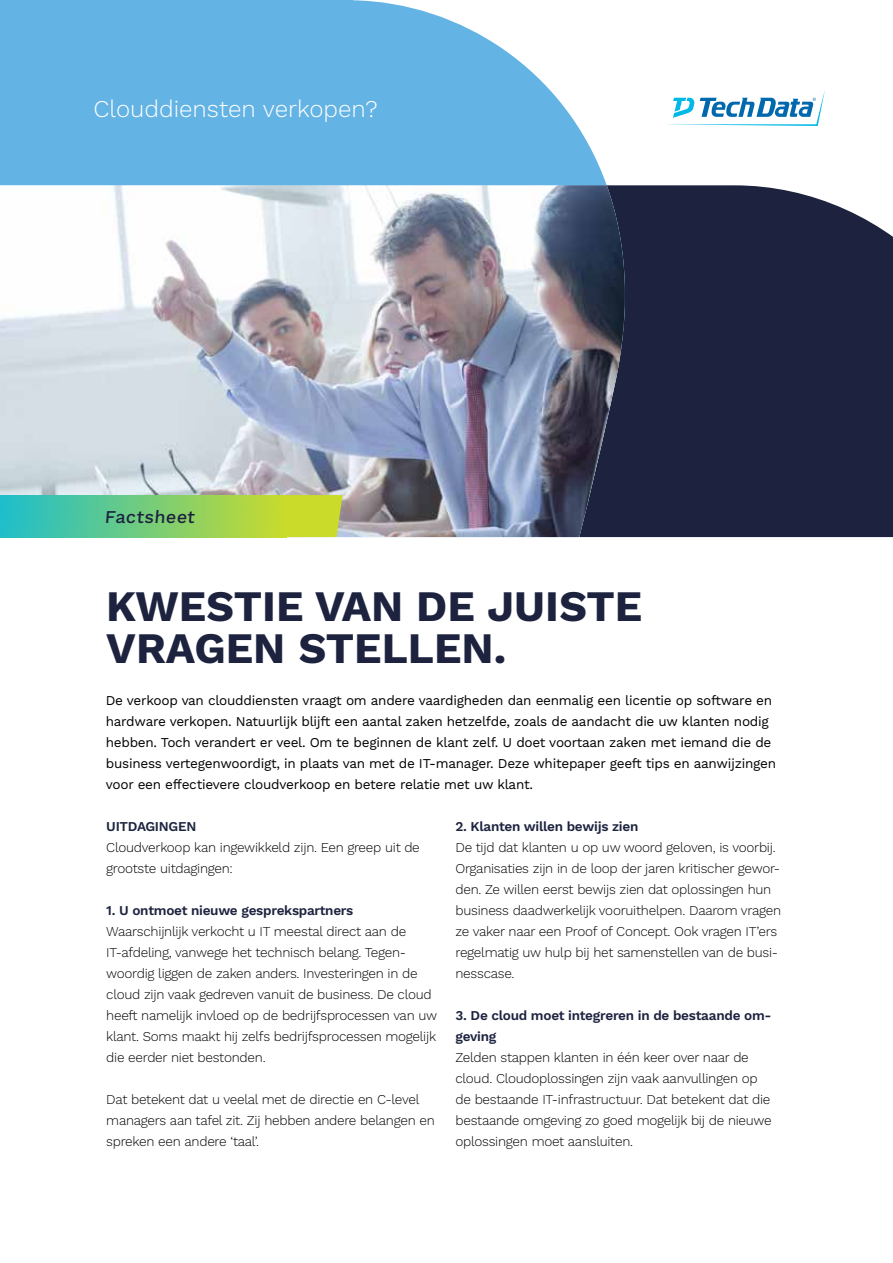
<style>
.page{position:relative;width:893px;height:1263px;background:#fff}
.page>*{position:absolute;margin:0;border:0;box-sizing:border-box;transform-origin:0 0}
.t1{font:700 43.5px/42px "Work Sans";color:#1d233f}
.t2{font:300 24px "Work Sans";color:#fff}
.t3{font:500 18px "Work Sans";color:#1d233f}
.t4{font:14.1px "Work Sans";color:#000}
.t5{font:300 13.5px/21px "Work Sans";letter-spacing:-.02em;color:#000}
.t6{font:13.5px/21px "Work Sans";letter-spacing:-.02em;color:#000}
.t7{font:600 13.5px/21px "Work Sans";letter-spacing:-.02em;color:#1d233f}
</style>
<div class="page">
<svg style="left:0;top:0;width:607px;height:185px;background:#75bbe7"></svg>
<div style="left:631px;top:185px;width:262px;height:352px;background:#1d233f"></div>
<img style="left:0;top:185px;width:625px;height:352px">
<svg style="left:667px;top:91px;width:158px;height:35px"></svg>
<svg style="left:286px;top:495px;width:57px;height:42px;background:#c9d832"></svg>
<div style="left:0;top:495px;width:286px;height:42px;background:linear-gradient(to right,#1cbecd,#c8db2d)"></div>
<h2 class="t2" style="left:94px;top:95px;width:286px">Clouddiensten verkopen?</h2>
<h3 class="t3" style="left:105px;top:506px;width:94px">Factsheet</h3>
<h1 class="t1" style="left:106px;top:587px;width:538px">KWESTIE VAN DE JUISTE<br>VRAGEN STELLEN.</h1>
<p class="t6" style="left:106px;top:691px;width:672px">De verkoop van clouddiensten vraagt om andere vaardigheden dan eenmalig een licentie op software en hardware verkopen. Natuurlijk blijft een aantal zaken hetzelfde, zoals de aandacht die uw klanten nodig hebben. Toch verandert er veel. Om te beginnen de klant zelf. U doet voortaan zaken met iemand die de business vertegenwoordigt, in plaats van met de IT-manager. Deze whitepaper geeft tips en aanwijzingen voor een effectievere cloudverkoop en betere relatie met uw klant.</p>
<p class="t7" style="left:106px;top:817px;width:92px">UITDAGINGEN</p>
<p class="t5" style="left:106px;top:837px;width:315px">Cloudverkoop kan ingewikkeld zijn. Een greep uit de grootste uitdagingen:</p>
<p class="t7" style="left:106px;top:901px;width:249px">1. U ontmoet nieuwe gesprekspartners</p>
<p class="t5" style="left:106px;top:921px;width:332px">Waarschijnlijk verkocht u IT meestal direct aan de IT-afdeling, vanwege het technisch belang. Tegen&shy;woordig liggen de zaken anders. Investeringen in de cloud zijn vaak gedreven vanuit de business. De cloud heeft namelijk invloed op de bedrijfsprocessen van uw klant. Soms maakt hij zelfs bedrijfsprocessen mogelijk die eerder niet bestonden.</p>
<p class="t5" style="left:106px;top:1090px;width:330px">Dat betekent dat u veelal met de directie en C-level managers aan tafel zit. Zij hebben andere belangen en spreken een andere ‘taal’.</p>
<p class="t7" style="left:455px;top:817px;width:184px">2. Klanten willen bewijs zien</p>
<p class="t5" style="left:455px;top:838px;width:327px">De tijd dat klanten u op uw woord geloven, is voorbij.<br>Organisaties zijn in de loop der jaren kritischer gewor&shy;den. Ze willen eerst bewijs zien dat oplossingen hun business daadwerkelijk vooruithelpen. Daarom vragen ze vaker naar een Proof of Concept. Ook vragen IT’ers regelmatig uw hulp bij het samenstellen van de busi&shy;nesscase.</p>
<p class="t7" style="left:455px;top:1006px;width:318px">3. De cloud moet integreren in de bestaande om&shy;geving</p>
<p class="t5" style="left:455px;top:1048px;width:318px">Zelden stappen klanten in één keer over naar de cloud. Cloudoplossingen zijn vaak aanvullingen op de bestaande IT-infrastructuur. Dat betekent dat die bestaande omgeving zo goed mogelijk bij de nieuwe oplossingen moet aansluiten.</p>
<p class="t4" style="left:522px;top:1016px;width:22px">3:2</p>
</div>
